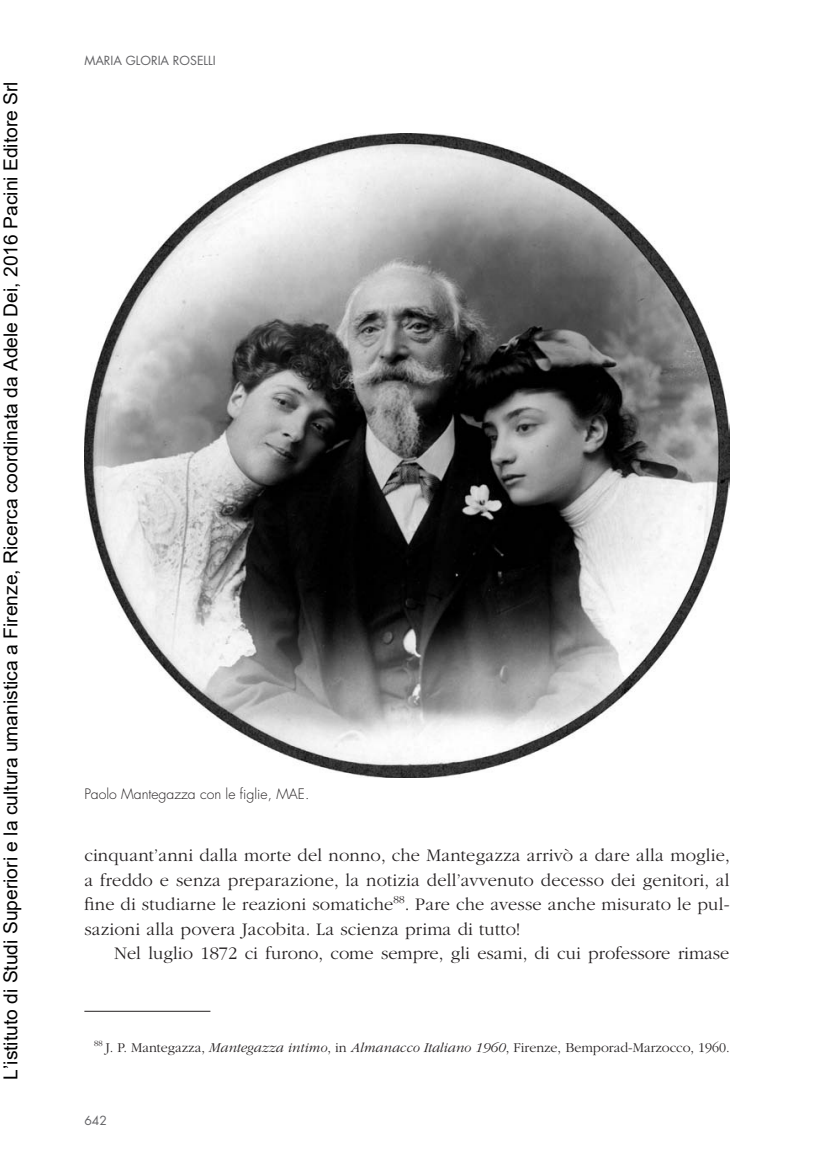
<style>
.page{position:relative;width:814px;height:1161px;background:#fff}
.page>*{position:absolute;margin:0;border:0;box-sizing:border-box;transform-origin:0 0}
.t1{font:19.25px "Arial";color:#000}
.TESTO{font:300 18.38px/24.5px "ITC Garamond Std";color:#231f20;text-align:justify}
.NOTE{font:300 14px "ITC Garamond Std";color:#231f20}
.dida{font:300 14px "Futura Std";color:#231f20}
.t2{font:12.25px "Futura Std";color:#636366}
.s1{font-style:italic}
</style>
<div class="page">
<hr style="left:84px;top:1011px;width:126px;height:1px;background:#231f20">
<img style="left:84px;top:134px;width:645px;height:643px">
<p class="t1" style="left:-2px;top:1080px;width:1000px;rotate:-90deg">L’istituto di Studi Superiori e la cultura umanistica a Firenze, Ricerca coordinata da Adele Dei, 2016 Pacini Editore Srl</p>
<p class="t2" style="left:84px;top:52px;width:19px">MARIA</p>
<p class="t2" style="left:126px;top:52px;width:18px">GLORIA</p>
<p class="t2" style="left:173px;top:52px;width:14px">ROSELLI</p>
<p class="dida" style="left:84px;top:785px;width:226px">Paolo Mantegazza con le figlie, MAE .</p>
<p class="TESTO" style="left:84px;top:843px;width:647px">cinquant’anni dalla morte del nonno, che Mantegazza arrivò a dare alla moglie, a freddo e senza preparazione, la notizia dell’avvenuto decesso dei genitori, al fine di studiarne le reazioni somatiche<sup>88</sup>. Pare che avesse anche misurato le pul&shy;sazioni alla povera Jacobita. La scienza prima di tutto!</p>
<p class="TESTO" style="left:114px;top:941px;width:617px">Nel luglio 1872 ci furono, come sempre, gli esami, di cui professore rimase</p>
<p class="NOTE" style="left:94px;top:1040px;width:637px"><sup>88</sup> J. P. Mantegazza, <span class="s1">Mantegazza intimo</span>, in <span class="s1">Almanacco Italiano 1960</span>, Firenze, Bemporad-Marzocco, 1960.</p>
<p class="t2" style="left:84px;top:1112px;width:24px">642</p>
</div>
